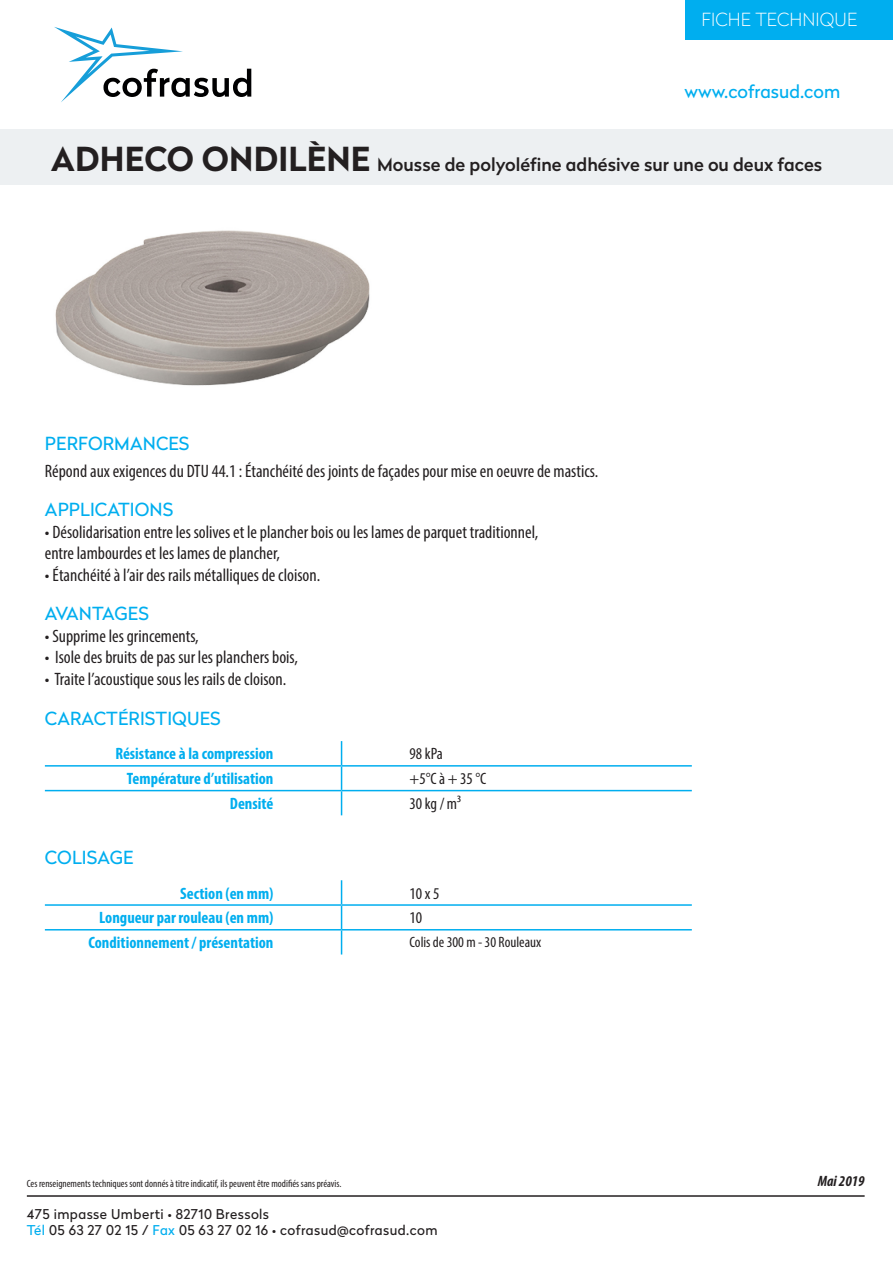
<style>
.page{position:relative;width:893px;height:1263px;background:#fff}
.page>*{position:absolute;margin:0;border:0;box-sizing:border-box;transform-origin:0 0}
.t1{font:condensed 18px/21.6px "Myriad Pro";color:#231f20}
.t2{font:18px "Radikal";letter-spacing:.005em;color:#00aeef}
.t3{font:500 18px "Radikal";color:#231f20}
.t4{font:100 18px "Radikal";letter-spacing:.005em;color:#fff}
.t5{font:700 condensed 16.5px "Myriad Pro";color:#00aeef}
.t6{font:condensed 16.5px "Myriad Pro";color:#231f20}
.t7{font:condensed 15px "Myriad Pro";color:#231f20}
.t8{font:italic 700 condensed 15px "Myriad Pro";color:#231f20}
.t9{font:13.5px/16.2px "Radikal";letter-spacing:.03em;color:#231f20}
.t10{font:condensed 10.5px "Myriad Pro";color:#231f20}
.s1{font-weight:700;font-size:33px}
.s2{color:#00aeef}
</style>
<div class="page">
<div style="left:0;top:130px;width:893px;height:55px;background:#edf0f2"></div>
<svg style="left:54px;top:27px;width:197px;height:75px"></svg>
<hr style="left:27px;top:1195px;width:838px;height:2px;background:#231f20">
<div style="left:685px;top:0;width:208px;height:40px;background:#00aeef"></div>
<img style="left:55px;top:230px;width:315px;height:156px">
<hr style="left:45px;top:765px;width:297px;height:2px;background:#00aeef">
<hr style="left:342px;top:765px;width:350px;height:2px;background:#00aeef">
<hr style="left:45px;top:790px;width:297px;height:1px;background:#00aeef">
<hr style="left:342px;top:790px;width:350px;height:1px;background:#00aeef">
<svg style="left:341px;top:741px;width:1px;height:74px"></svg>
<hr style="left:45px;top:904px;width:297px;height:2px;background:#00aeef">
<hr style="left:342px;top:904px;width:350px;height:2px;background:#00aeef">
<hr style="left:45px;top:929px;width:297px;height:1px;background:#00aeef">
<hr style="left:342px;top:929px;width:350px;height:1px;background:#00aeef">
<svg style="left:341px;top:880px;width:1px;height:74px"></svg>
<p class="t4" style="left:701px;top:7px;width:157px">FICHE TECHNIQUE</p>
<p class="t2" style="left:685px;top:78px;width:157px">www.cofrasud.com</p>
<p class="t3" style="left:51px;top:152px;width:772px"><span class="s1">ADHECO ONDILÈNE</span> Mousse de polyoléfine adhésive sur une ou deux faces</p>
<p class="t2" style="left:45px;top:431px;width:146px">PERFORMANCES</p>
<p class="t1" style="left:45px;top:460px;width:555px">Répond aux exigences du DTU 44.1 : Étanchéité des joints de façades pour mise en oeuvre de mastics.</p>
<p class="t2" style="left:45px;top:497px;width:130px">APPLICATIONS</p>
<p class="t1" style="left:45px;top:521px;width:495px">• Désolidarisation entre les solives et le plancher bois ou les lames de parquet traditionnel, entre lambourdes et les lames de plancher,</p>
<p class="t1" style="left:45px;top:564px;width:277px">• Étanchéité à l’air des rails métalliques de cloison.</p>
<p class="t2" style="left:45px;top:601px;width:105px">AVANTAGES</p>
<p class="t1" style="left:45px;top:625px;width:155px">• Supprime les grincements,</p>
<p class="t1" style="left:45px;top:646px;width:255px">• Isole des bruits de pas sur les planchers bois,</p>
<p class="t1" style="left:45px;top:668px;width:243px">• Traite l’acoustique sous les rails de cloison.</p>
<p class="t2" style="left:45px;top:706px;width:177px">CARACTÉRISTIQUES</p>
<p class="t5" style="left:115px;top:744px;width:160px">Résistance à la compression</p>
<p class="t6" style="left:410px;top:744px;width:35px">98 kPa</p>
<p class="t5" style="left:127px;top:768px;width:148px">Température d’utilisation</p>
<p class="t6" style="left:410px;top:769px;width:78px">+5°C à + 35 °C</p>
<p class="t5" style="left:230px;top:793px;width:45px">Densité</p>
<p class="t6" style="left:410px;top:793px;width:53px">30 kg / m³</p>
<p class="t2" style="left:45px;top:845px;width:90px">COLISAGE</p>
<p class="t5" style="left:180px;top:883px;width:95px">Section (en mm)</p>
<p class="t6" style="left:410px;top:883px;width:31px">10 x 5</p>
<p class="t5" style="left:99px;top:907px;width:176px">Longueur par rouleau (en mm)</p>
<p class="t6" style="left:410px;top:908px;width:14px">10</p>
<p class="t5" style="left:88px;top:932px;width:187px">Conditionnement / présentation</p>
<p class="t7" style="left:410px;top:933px;width:133px">Colis de 300 m - 30 Rouleaux</p>
<p class="t10" style="left:27px;top:1177px;width:316px">Ces renseignements techniques sont donnés à titre indicatif, ils peuvent être modifiés sans préavis.</p>
<p class="t9" style="left:27px;top:1205px;width:412px">475 impasse Umberti • 82710 Bressols<br><span class="s2">Tél</span> 05 63 27 02 15 / <span class="s2">Fax</span> 05 63 27 02 16 • cofrasud@cofrasud.com</p>
<p class="t8" style="left:818px;top:1172px;width:48px">Mai 2019</p>
</div>
